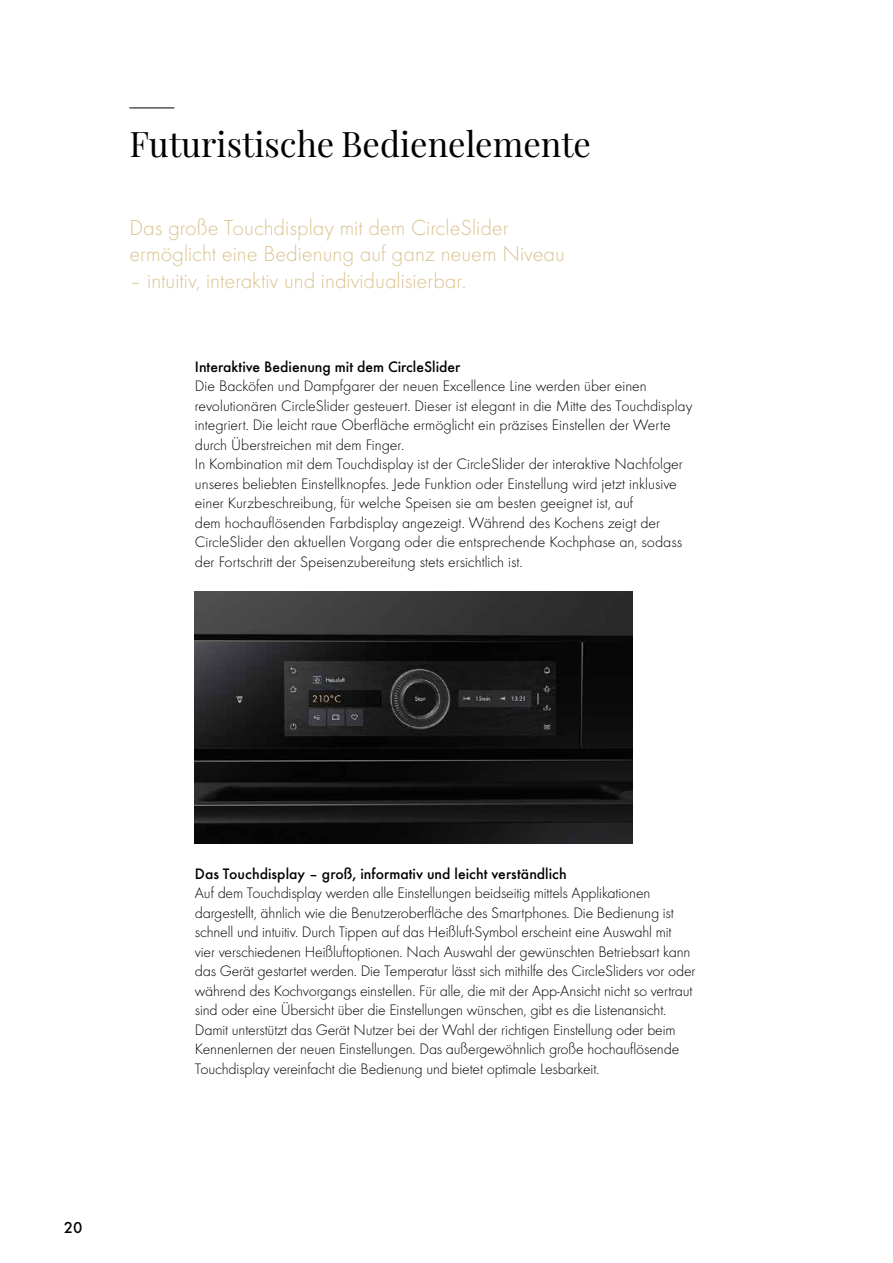
<style>
.page{position:relative;width:893px;height:1263px;background:#fff}
.page>*{position:absolute;margin:0;border:0;box-sizing:border-box;transform-origin:0 0}
.t1{font:34.5px "Playfair Display";color:#000}
.t2{font:300 22.5px/26.2px "ZUG Futura";color:#dbc391}
.t3{font:500 16.5px "ZUG Futura";color:#000}
.t4{font:300 15.75px/19.5px "ZUG Futura";letter-spacing:-.01em;color:#000}
.t5{font:500 15.75px "ZUG Futura";color:#000}
</style>
<div class="page">
<img style="left:195px;top:592px;width:438px;height:251px">
<hr style="left:129px;top:108px;width:45px;height:1px;background:#000">
<h1 class="t1" style="left:129px;top:117px;width:463px">Futuristische Bedienelemente</h1>
<h2 class="t2" style="left:129px;top:215px;width:437px">Das große Touchdisplay mit dem CircleSlider ermöglicht eine Bedienung auf ganz neuem Niveau</h2>
<h2 class="t2" style="left:129px;top:267px;width:338px">– intuitiv, interaktiv und individualisierbar.</h2>
<p class="t5" style="left:195px;top:357px;width:267px">Interaktive Bedienung mit dem CircleSlider</p>
<p class="t4" style="left:195px;top:376px;width:499px">Die Backöfen und Dampfgarer der neuen Excellence Line werden über einen revolutionären CircleSlider gesteuert. Dieser ist elegant in die Mitte des Touchdisplay integriert. Die leicht raue Oberfläche ermöglicht ein präzises Einstellen der Werte durch Überstreichen mit dem Finger.<br>In Kombination mit dem Touchdisplay ist der CircleSlider der interaktive Nachfolger unseres beliebten Einstellknopfes. Jede Funktion oder Einstellung wird jetzt inklusive einer Kurzbeschreibung, für welche Speisen sie am besten geeignet ist, auf<br>dem hochauflösenden Farbdisplay angezeigt. Während des Kochens zeigt der CircleSlider den aktuellen Vorgang oder die entsprechende Kochphase an, sodass der Fortschritt der Speisenzubereitung stets ersichtlich ist.</p>
<p class="t3" style="left:64px;top:1218px;width:20px">20</p>
<p class="t5" style="left:195px;top:864px;width:373px">Das Touchdisplay – groß, informativ und leicht verständlich</p>
<p class="t4" style="left:195px;top:883px;width:502px">Auf dem Touchdisplay werden alle Einstellungen beidseitig mittels Applikationen dargestellt, ähnlich wie die Benutzeroberfläche des Smartphones. Die Bedienung ist schnell und intuitiv. Durch Tippen auf das Heißluft-Symbol erscheint eine Auswahl mit vier verschiedenen Heißluftoptionen. Nach Auswahl der gewünschten Betriebsart kann das Gerät gestartet werden. Die Temperatur lässt sich mithilfe des CircleSliders vor oder während des Kochvorgangs einstellen. Für alle, die mit der App-Ansicht nicht so vertraut sind oder eine Übersicht über die Einstellungen wünschen, gibt es die Listenansicht.<br>Damit unterstützt das Gerät Nutzer bei der Wahl der richtigen Einstellung oder beim Kennenlernen der neuen Einstellungen. Das außergewöhnlich große hochauflösende Touchdisplay vereinfacht die Bedienung und bietet optimale Lesbarkeit.</p>
</div>
